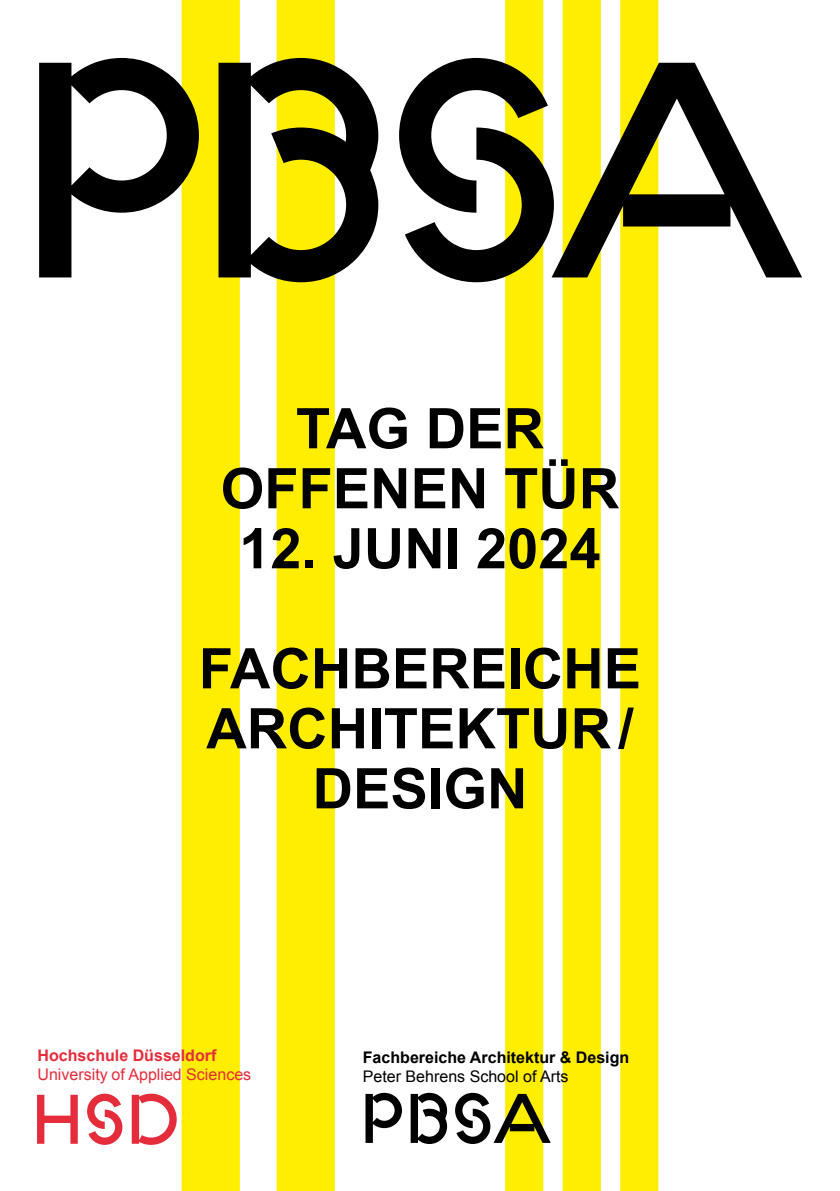
<style>
.page{position:relative;width:840px;height:1191px;background:#fff}
.page>*{position:absolute;margin:0;border:0;box-sizing:border-box;transform-origin:0 0}
.t1{font:298px "HSD Sans";color:#000}
.t2{font:68px "HSD Sans";color:#000}
.t3{font:68px "HSD Sans";color:#e52c3b}
.t4{font:700 56px/60px "Arial";color:#000;text-align:center}
.t5{font:700 16px "Arial";color:#000}
.t6{font:16px "Arial";color:#e52c3b}
.t7{font:16px "Arial";color:#000}
.t8{font:700 16px "Arial";color:#e52c3b}
</style>
<div class="page">
<svg style="left:505px;top:0;width:153px;height:1191px;fill:#fe0"></svg>
<svg style="left:181px;top:0;width:153px;height:1191px;fill:#fe0"></svg>
<h1 class="t1" style="left:14px;top:14px;width:796px">PBSA</h1>
<p class="t4" style="left:220px;top:400px;width:400px">TAG DER<br>OFFENEN TÜR</p>
<p class="t4" style="left:199px;top:490px;width:443px;line-height:120px">12. JUNI 2024<br>FACHBEREICHE</p>
<p class="t4" style="left:206px;top:700px;width:429px">ARCHITEKTUR/<br>DESIGN</p>
<p class="t8" style="left:37px;top:1045px;width:180px">Hochschule Düsseldorf</p>
<p class="t3" style="left:31px;top:1083px;width:150px">•</p>
<p class="t6" style="left:37px;top:1064px;width:215px">University of Applied Sciences</p>
<p class="t5" style="left:362px;top:1046px;width:268px">Fachbereiche Architektur &amp; Design</p>
<p class="t7" style="left:362px;top:1066px;width:207px">Peter Behrens School of Arts</p>
<p class="t2" style="left:359px;top:1082px;width:194px">PBSA</p>
</div>
